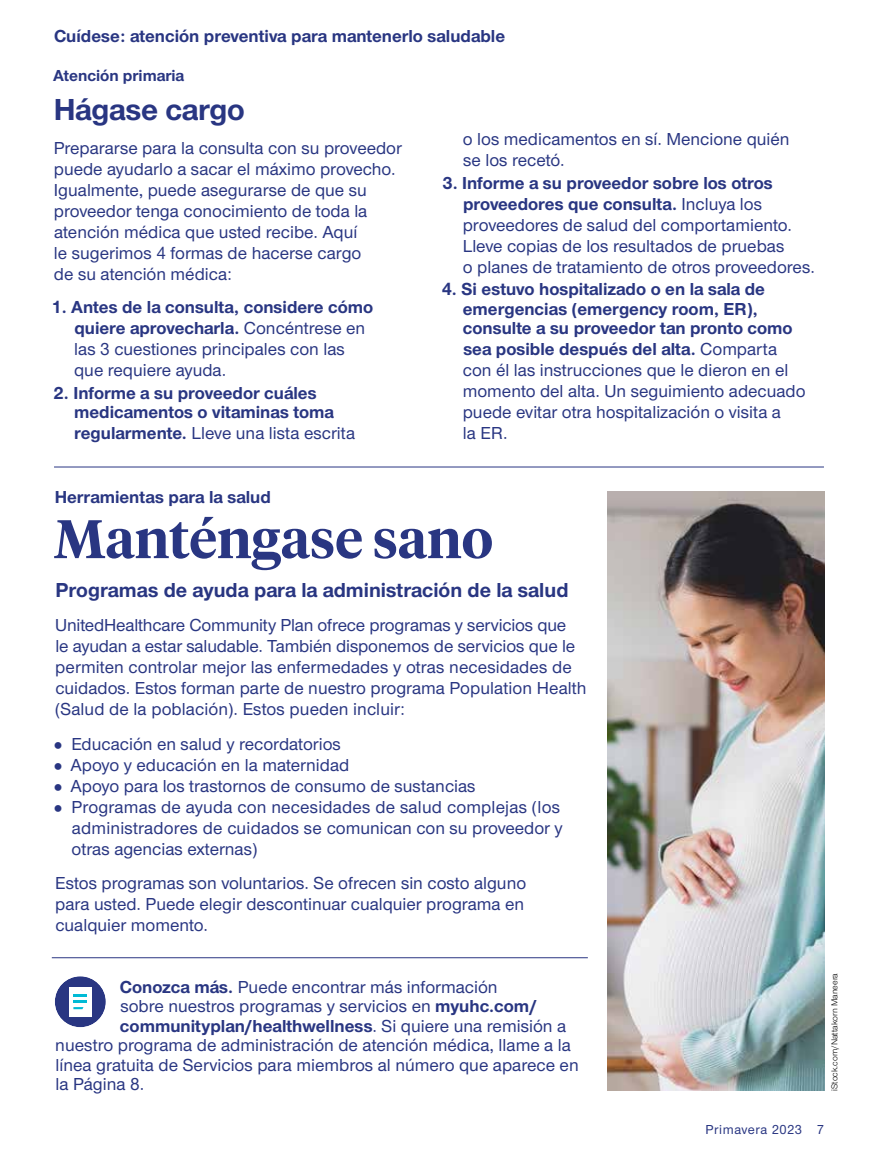
<style>
.page{position:relative;width:878px;height:1161px;background:#fff}
.page>*{position:absolute;margin:0;border:0;box-sizing:border-box;transform-origin:0 0}
.Hed_serif_primary_AM{font:600 54px "UHC Serif Headline";color:#293682}
.Hed_sans_primary_AMC{font:700 31.5px "UHC Sans";letter-spacing:-.01em;color:#293682}
.Deck_AMC{font:700 21px "UHC Sans";color:#293682}
.Sans_no_indent_AMC{font:500 18px/21px "UHC Sans";color:#293682}
.Numbered_List_sans_A{font:500 18px/21px "UHC Sans";color:#293682}
.CTA_new_AMC{font:500 18px "UHC Sans";color:#293682}
.Numbered_List_sans_A-2{font:700 18px/20.2px "UHC Sans";color:#293682}
.CTA_new_AMC-2{font:700 18px "UHC Sans";color:#293682}
.t1{font:700 16.5px "UHC Sans";color:#293682}
.Folio_R_AMC{font:500 13.5px "UHC Sans";letter-spacing:.04em;color:#293682}
.Legal_language_AMC{font:9px "UHC Sans";color:#000}
.s1{font-weight:700}
.s2{font-weight:500}
</style>
<div class="page">
<img style="left:608px;top:491px;width:216px;height:600px">
<div style="left:55px;top:976px;width:51px;height:51px;background:#293682;border-radius:50%"></div>
<div style="left:69px;top:987px;width:22px;height:30px;background:#fff"></div>
<svg style="left:73px;top:994px;width:14px;height:15px"></svg>
<hr style="left:52px;top:957px;width:536px;height:1px;background:#293682">
<hr style="left:54px;top:467px;width:770px;height:1px;background:#293682">
<p class="Numbered_List_sans_A-2" style="left:54px;top:25px;width:452px">Cuídese: atención preventiva para mantenerlo saludable</p>
<p class="t1" style="left:53px;top:65px;width:132px">Atención primaria</p>
<p class="Hed_sans_primary_AMC" style="left:54px;top:88px;width:193px">Hágase cargo</p>
<p class="Sans_no_indent_AMC" style="left:54px;top:137px;width:350px">Prepararse para la consulta con su proveedor puede ayudarlo a sacar el máximo provecho.<br>Igualmente, puede asegurarse de que su proveedor tenga conocimiento de toda la atención médica que usted recibe. Aquí<br>le sugerimos 4 formas de hacerse cargo<br>de su atención médica:</p>
<p class="Numbered_List_sans_A" style="left:74px;top:296px;width:300px;text-indent:-23px"><span class="s1">1. Antes de la consulta, considere cómo quiere aprovecharla.</span> Concéntrese en las 3 cuestiones principales con las que requiere ayuda.</p>
<p class="Numbered_List_sans_A-2" style="left:74px;top:382px;width:282px;text-indent:-21px">2. Informe a su proveedor cuáles medicamentos o vitaminas toma regularmente. <span class="s2">Lleve una lista escrita</span></p>
<p class="Numbered_List_sans_A-2" style="left:55px;top:486px;width:218px">Herramientas para la salud</p>
<p class="Numbered_List_sans_A" style="left:463px;top:128px;width:328px">o los medicamentos en sí. Mencione quién se los recetó.</p>
<p class="Numbered_List_sans_A" style="left:462px;top:171px;width:354px;text-indent:-20px"><span class="s1">3. Informe a su proveedor sobre los otros proveedores que consulta.</span> Incluya los proveedores de salud del comportamiento.<br>Lleve copias de los resultados de pruebas<br>o planes de tratamiento de otros proveedores.</p>
<p class="Numbered_List_sans_A" style="left:463px;top:278px;width:344px;line-height:20.5px;text-indent:-21px"><span class="s1">4. Si estuvo hospitalizado o en la sala de emergencias (emergency room, ER), consulte a su proveedor tan pronto como sea posible después del alta.</span> Comparta con él las instrucciones que le dieron en el momento del alta. Un seguimiento adecuado puede evitar otra hospitalización o visita a<br>la ER.</p>
<p class="Hed_serif_primary_AM" style="left:54px;top:502px;width:441px">Manténgase sano</p>
<p class="Deck_AMC" style="left:55px;top:576px;width:514px">Programas de ayuda para la administración de la salud</p>
<p class="Sans_no_indent_AMC" style="left:55px;top:614px;width:533px">UnitedHealthcare Community Plan ofrece programas y servicios que<br>le ayudan a estar saludable. También disponemos de servicios que le permiten controlar mejor las enfermedades y otras necesidades de cuidados. Estos forman parte de nuestro programa Population Health (Salud de la población). Estos pueden incluir:</p>
<p class="Sans_no_indent_AMC" style="left:71px;top:733px;width:271px">Educación en salud y recordatorios</p>
<p class="Sans_no_indent_AMC" style="left:70px;top:754px;width:280px">Apoyo y educación en la maternidad</p>
<p class="Sans_no_indent_AMC" style="left:70px;top:775px;width:406px">Apoyo para los trastornos de consumo de sustancias</p>
<p class="Sans_no_indent_AMC" style="left:71px;top:796px;width:493px">Programas de ayuda con necesidades de salud complejas (los administradores de cuidados se comunican con su proveedor y otras agencias externas)</p>
<p class="Sans_no_indent_AMC" style="left:55px;top:872px;width:472px;text-align:justify">Estos programas son voluntarios. Se ofrecen sin costo alguno para usted. Puede elegir descontinuar cualquier programa en cualquier momento.</p>
<p class="CTA_new_AMC" style="left:120px;top:975px;width:379px"><span class="s1">Conozca más.</span> Puede encontrar más información</p>
<p class="CTA_new_AMC" style="left:120px;top:994px;width:418px">sobre nuestros programas y servicios en <span class="s1">myuhc.com/</span></p>
<p class="CTA_new_AMC-2" style="left:120px;top:1014px;width:447px">communityplan/healthwellness<span class="s2">. Si quiere una remisión a</span></p>
<p class="CTA_new_AMC" style="left:55px;top:1033px;width:517px">nuestro programa de administración de atención médica, llame a la</p>
<p class="CTA_new_AMC" style="left:55px;top:1053px;width:524px">línea gratuita de Servicios para miembros al número que aparece en</p>
<p class="CTA_new_AMC" style="left:55px;top:1072px;width:90px">la Página 8.</p>
<p class="Legal_language_AMC" style="left:828px;top:1091px;width:119px;rotate:-90deg">iStock.com/Nattakorn Maneera</p>
<p class="Folio_R_AMC" style="left:705px;top:1120px;width:120px">Primavera 2023 7</p>
</div>
